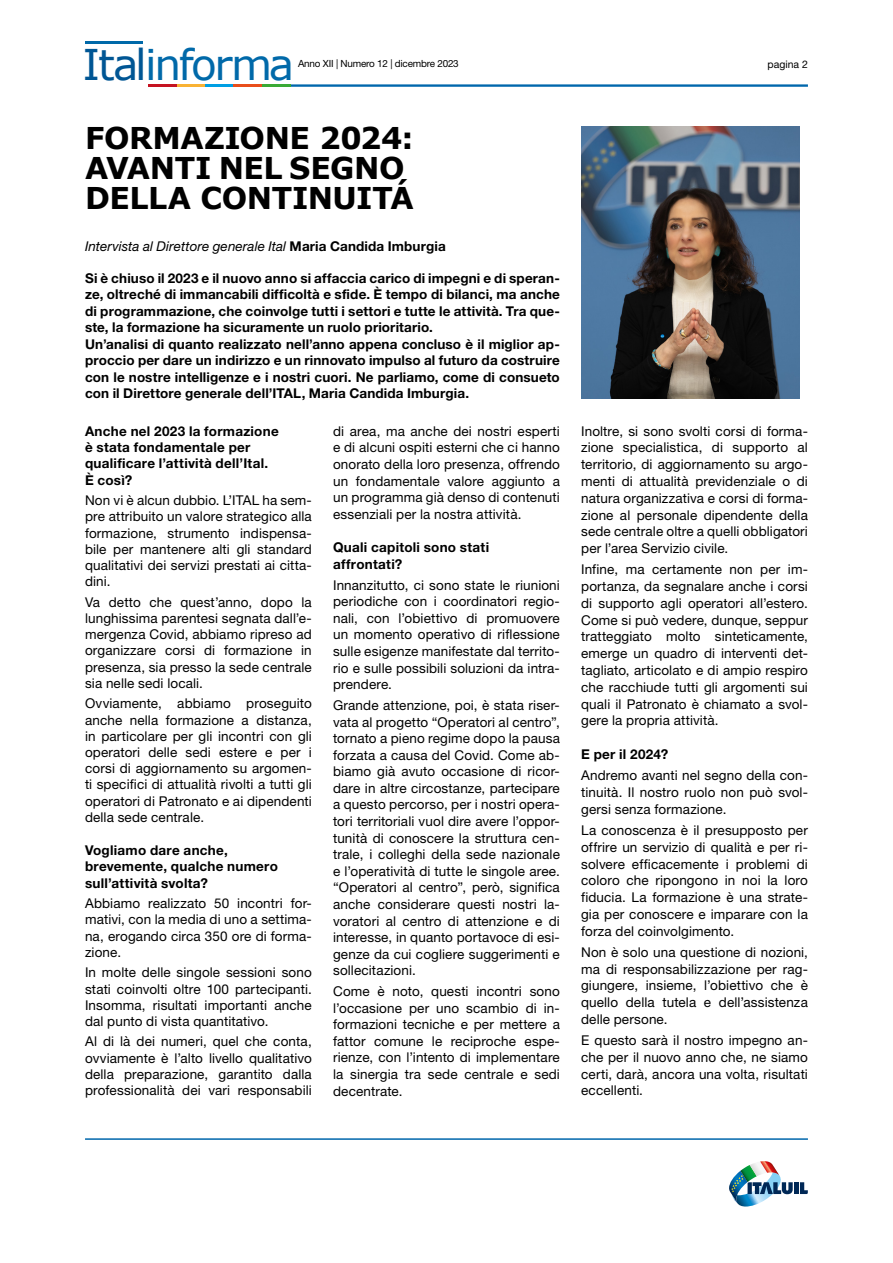
<style>
.page{position:relative;width:893px;height:1263px;background:#fff}
.page>*{position:absolute;margin:0;border:0;box-sizing:border-box;transform-origin:0 0}
.t1{font:42.3px "Verdana";letter-spacing:-.055em;color:#0069a9}
.t2{font:700 30px/30px "Verdana";letter-spacing:-.015em;color:#000}
.t3{font:13.5px/16.6px "Helvetica Neue LT Std";letter-spacing:.01em;color:#000;text-align:justify}
.t4{font:700 13.5px/16.5px "Helvetica Neue LT Std";letter-spacing:.01em;color:#000}
.t5{font:italic 13.5px "Helvetica Neue LT Std";letter-spacing:.005em;color:#000}
.t6{font:10.5px "Helvetica Neue LT Std";color:#000}
.t7{font:9.9px "Helvetica Neue LT Std";letter-spacing:-.02em;color:#000}
.s1{color:#005694}
.s2{font-weight:700;font-style:normal}
</style>
<div class="page">
<hr style="left:85px;top:1138px;width:723px;height:2px;background:#0067ac">
<hr style="left:289px;top:84px;width:519px;height:3px;background:#0067ac">
<hr style="left:85px;top:42px;width:58px;height:2px;background:#0069a9">
<hr style="left:149px;top:84px;width:28px;height:3px;background:#c51321">
<hr style="left:177px;top:84px;width:28px;height:3px;background:#f9b234">
<hr style="left:205px;top:84px;width:29px;height:3px;background:#009fe3">
<hr style="left:234px;top:84px;width:28px;height:3px;background:#e94e1b">
<hr style="left:262px;top:84px;width:28px;height:3px;background:#3aaa35">
<svg style="left:730px;top:1161px;width:63px;height:45px"></svg>
<hr style="left:794px;top:1182px;width:4px;height:12px;background:#002856">
<svg style="left:800px;top:1182px;width:8px;height:12px"></svg>
<img style="left:581px;top:126px;width:218px;height:272px">
<h1 class="t1" style="left:83px;top:38px;width:213px"><span class="s1">Ital</span>informa</h1>
<p class="t7" style="left:298px;top:58px;width:162px">Anno XII | Numero 12 | dicembre 2023</p>
<p class="t6" style="left:767px;top:58px;width:42px">pagina 2</p>
<h2 class="t2" style="left:85px;top:123px;width:330px">FORMAZIONE 2024:<br>AVANTI NEL SEGNO<br>DELLA CONTINUITÁ</h2>
<p class="t5" style="left:85px;top:238px;width:362px">Intervista al Direttore generale Ital <span class="s2">Maria Candida Imburgia</span></p>
<p class="t4" style="left:85px;top:269px;width:476px">Si è chiuso il 2023 e il nuovo anno si affaccia carico di impegni e di speran&shy;ze, oltreché di immancabili difficoltà e sfide. È tempo di bilanci, ma anche di programmazione, che coinvolge tutti i settori e tutte le attività. Tra que&shy;ste, la formazione ha sicuramente un ruolo prioritario.<br>Un’analisi di quanto realizzato nell’anno appena concluso è il miglior ap&shy;proccio per dare un indirizzo e un rinnovato impulso al futuro da costruire con le nostre intelligenze e i nostri cuori. Ne parliamo, come di consueto con il Direttore generale dell’ITAL, Maria Candida Imburgia.</p>
<p class="t4" style="left:85px;top:423px;width:195px">Anche nel 2023 la formazione è stata fondamentale per qualificare l’attività dell’Ital.<br>È così?</p>
<p class="t3" style="left:85px;top:492px;width:228px;line-height:16.2px">Non vi è alcun dubbio. L’ITAL ha sem&shy;pre attribuito un valore strategico alla formazione, strumento indispensa&shy;bile per mantenere alti gli standard qualitativi dei servizi prestati ai citta&shy;dini.</p>
<p class="t3" style="left:85px;top:594px;width:228px;line-height:16.2px">Va detto che quest’anno, dopo la lunghissima parentesi segnata dall’e&shy;mergenza Covid, abbiamo ripreso ad organizzare corsi di formazione in presenza, sia presso la sede centrale sia nelle sedi locali.</p>
<p class="t3" style="left:85px;top:695px;width:228px;line-height:16.2px">Ovviamente, abbiamo proseguito anche nella formazione a distanza, in particolare per gli incontri con gli operatori delle sedi estere e per i corsi di aggiornamento su argomen&shy;ti specifici di attualità rivolti a tutti gli operatori di Patronato e ai dipendenti della sede centrale.</p>
<p class="t4" style="left:85px;top:842px;width:194px">Vogliamo dare anche, brevemente, qualche numero sull’attività svolta?</p>
<p class="t3" style="left:85px;top:895px;width:228px;line-height:16.2px">Abbiamo realizzato 50 incontri for&shy;mativi, con la media di uno a settima&shy;na, erogando circa 350 ore di forma&shy;zione.</p>
<p class="t3" style="left:85px;top:964px;width:228px;line-height:16.2px">In molte delle singole sessioni sono stati coinvolti oltre 100 partecipanti.<br>Insomma, risultati importanti anche dal punto di vista quantitativo.</p>
<p class="t3" style="left:85px;top:1033px;width:228px;line-height:16.2px">Al di là dei numeri, quel che conta, ovviamente è l’alto livello qualitativo della preparazione, garantito dalla professionalità dei vari responsabili</p>
<p class="t3" style="left:333px;top:422px;width:228px">di area, ma anche dei nostri esperti e di alcuni ospiti esterni che ci hanno onorato della loro presenza, offrendo un fondamentale valore aggiunto a un programma già denso di contenuti essenziali per la nostra attività.</p>
<p class="t4" style="left:333px;top:539px;width:158px">Quali capitoli sono stati affrontati?</p>
<p class="t3" style="left:333px;top:576px;width:228px">Innanzitutto, ci sono state le riunioni periodiche con i coordinatori regio&shy;nali, con l’obiettivo di promuovere un momento operativo di riflessione sulle esigenze manifestate dal territo&shy;rio e sulle possibili soluzioni da intra&shy;prendere.</p>
<p class="t3" style="left:333px;top:697px;width:228px">Grande attenzione, poi, è stata riser&shy;vata al progetto “Operatori al centro”, tornato a pieno regime dopo la pausa forzata a causa del Covid. Come ab&shy;biamo già avuto occasione di ricor&shy;dare in altre circostanze, partecipare a questo percorso, per i nostri opera&shy;tori territoriali vuol dire avere l’oppor&shy;tunità di conoscere la struttura cen&shy;trale, i colleghi della sede nazionale e l’operatività di tutte le singole aree. “Operatori al centro”, però, significa anche considerare questi nostri la&shy;voratori al centro di attenzione e di interesse, in quanto portavoce di esi&shy;genze da cui cogliere suggerimenti e sollecitazioni.</p>
<p class="t3" style="left:333px;top:983px;width:228px">Come è noto, questi incontri sono l’occasione per uno scambio di in&shy;formazioni tecniche e per mettere a fattor comune le reciproche espe&shy;rienze, con l’intento di implementare la sinergia tra sede centrale e sedi decentrate.</p>
<p class="t3" style="left:581px;top:422px;width:228px">Inoltre, si sono svolti corsi di forma&shy;zione specialistica, di supporto al territorio, di aggiornamento su argo&shy;menti di attualità previdenziale o di natura organizzativa e corsi di forma&shy;zione al personale dipendente della sede centrale oltre a quelli obbligatori per l’area Servizio civile.</p>
<p class="t3" style="left:581px;top:561px;width:228px">Infine, ma certamente non per im&shy;portanza, da segnalare anche i corsi di supporto agli operatori all’estero.<br>Come si può vedere, dunque, seppur tratteggiato molto sinteticamente, emerge un quadro di interventi det&shy;tagliato, articolato e di ampio respiro che racchiude tutti gli argomenti sui quali il Patronato è chiamato a svol&shy;gere la propria attività.</p>
<p class="t4" style="left:581px;top:746px;width:89px">E per il 2024?</p>
<p class="t3" style="left:581px;top:767px;width:228px">Andremo avanti nel segno della con&shy;tinuità. Il nostro ruolo non può svol&shy;gersi senza formazione.</p>
<p class="t3" style="left:581px;top:821px;width:228px">La conoscenza è il presupposto per offrire un servizio di qualità e per ri&shy;solvere efficacemente i problemi di coloro che ripongono in noi la loro fiducia. La formazione è una strate&shy;gia per conoscere e imparare con la forza del coinvolgimento.</p>
<p class="t3" style="left:581px;top:943px;width:228px">Non è solo una questione di nozioni, ma di responsabilizzazione per rag&shy;giungere, insieme, l’obiettivo che è quello della tutela e dell’assistenza delle persone.</p>
<p class="t3" style="left:581px;top:1032px;width:228px">E questo sarà il nostro impegno an&shy;che per il nuovo anno che, ne siamo certi, darà, ancora una volta, risultati eccellenti.</p>
</div>
